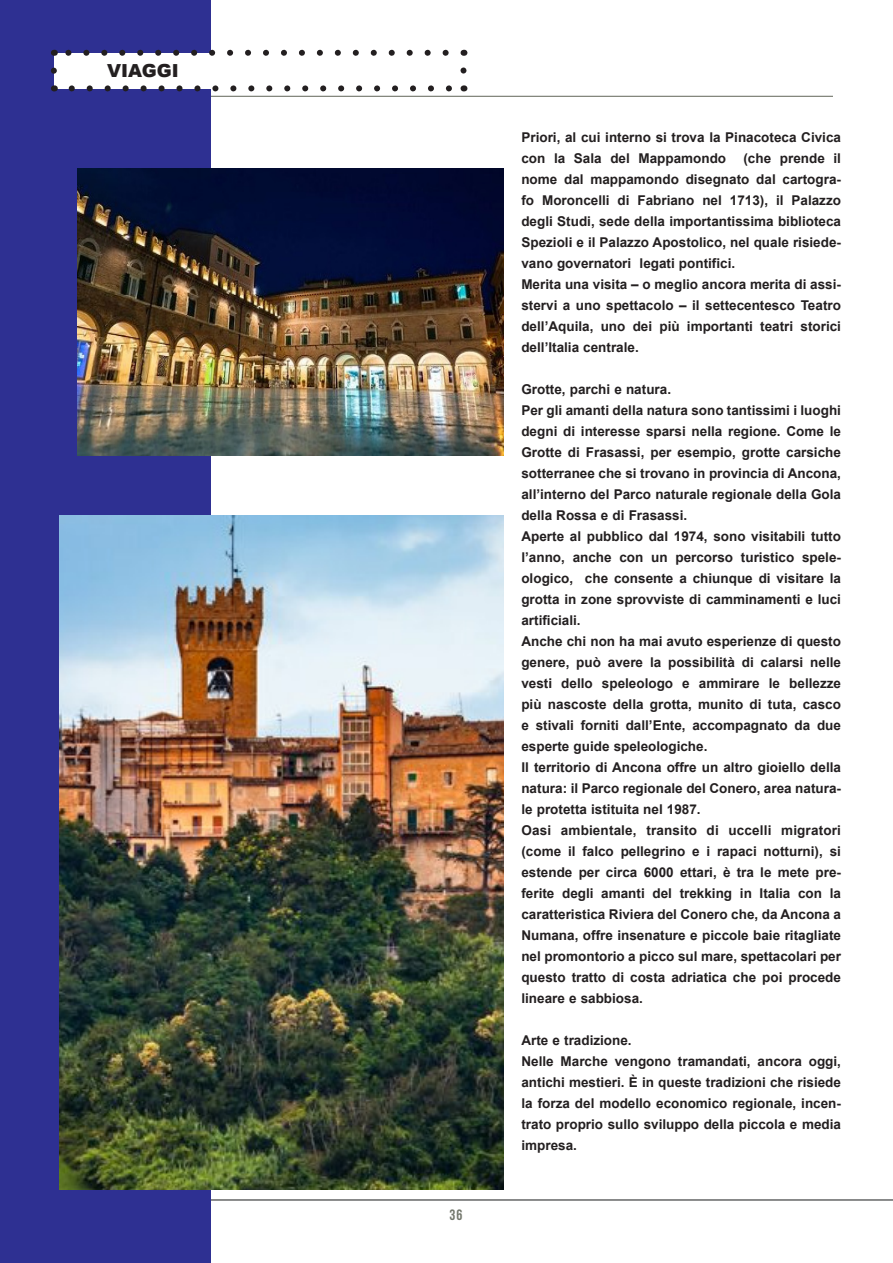
<style>
.page{position:relative;width:893px;height:1263px;background:#fff}
.page>*{position:absolute;margin:0;border:0;box-sizing:border-box;transform-origin:0 0}
.Section_heading_head{font:900 18px "Arial";color:#231f20}
.TOC_headings{font:15px "Bebas Neue";color:#73776c}
.Body_paragraph{font:700 13.5px/21px "Arial";color:#231f20;text-align:justify}
</style>
<div class="page">
<hr style="left:60px;top:96px;width:773px;height:1px;background:#73776c">
<svg style="left:211px;top:1199px;width:682px;height:2px"></svg>
<div style="left:0;top:0;width:211px;height:1263px;background:#2e3092"></div>
<div style="left:54px;top:53px;width:409px;height:35px;background:#fff"></div>
<svg style="left:72px;top:85px;width:380px;height:6px"></svg>
<svg style="left:460px;top:67px;width:6px;height:4px"></svg>
<svg style="left:65px;top:50px;width:381px;height:6px"></svg>
<svg style="left:51px;top:71px;width:6px;height:20px"></svg>
<img style="left:77px;top:168px;width:426px;height:287px">
<img style="left:60px;top:515px;width:444px;height:674px">
<p class="Section_heading_head" style="left:107px;top:57px;width:73px">VIAGGI</p>
<p class="TOC_headings" style="left:449px;top:1207px;width:14px">36</p>
<p class="Body_paragraph" style="left:521px;top:127px;width:321px">Priori, al cui interno si trova la Pinacoteca Civica con la Sala del Mappamondo</p>
<p class="Body_paragraph" style="left:521px;top:148px;width:321px;text-indent:222px">(che prende il nome dal mappamondo disegnato dal cartogra&shy;fo Moroncelli di Fabriano nel 1713), il Palazzo degli Studi, sede della importantissima biblioteca Spezioli e il Palazzo Apostolico, nel quale risiede&shy;vano governatori legati pontifici.</p>
<p class="Body_paragraph" style="left:521px;top:274px;width:321px">Merita una visita – o meglio ancora merita di assi&shy;stervi a uno spettacolo – il settecentesco Teatro dell’Aquila, uno dei più importanti teatri storici dell’Italia centrale.</p>
<p class="Body_paragraph" style="left:521px;top:379px;width:151px">Grotte, parchi e natura.</p>
<p class="Body_paragraph" style="left:521px;top:400px;width:321px">Per gli amanti della natura sono tantissimi i luoghi degni di interesse sparsi nella regione. Come le Grotte di Frasassi, per esempio, grotte carsiche sotterranee che si trovano in provincia di Ancona, all’interno del Parco naturale regionale della Gola della Rossa e di Frasassi.</p>
<p class="Body_paragraph" style="left:521px;top:526px;width:321px">Aperte al pubblico dal 1974, sono visitabili tutto l’anno, anche con un percorso turistico spele&shy;ologico, che consente a chiunque di visitare la grotta in zone sprovviste di camminamenti e luci artificiali.</p>
<p class="Body_paragraph" style="left:521px;top:631px;width:321px">Anche chi non ha mai avuto esperienze di questo genere, può avere la possibilità di calarsi nelle vesti dello speleologo e ammirare le bellezze più nascoste della grotta, munito di tuta, casco e stivali forniti dall’Ente, accompagnato da due esperte guide speleologiche.</p>
<p class="Body_paragraph" style="left:521px;top:757px;width:321px">Il territorio di Ancona offre un altro gioiello della natura: il Parco regionale del Conero, area natura&shy;le protetta istituita nel 1987.</p>
<p class="Body_paragraph" style="left:521px;top:820px;width:321px">Oasi ambientale, transito di uccelli migratori (come il falco pellegrino e i rapaci notturni), si estende per circa 6000 ettari, è tra le mete pre&shy;ferite degli amanti del trekking in Italia con la caratteristica Riviera del Conero che, da Ancona a Numana, offre insenature e piccole baie ritagliate nel promontorio a picco sul mare, spettacolari per questo tratto di costa adriatica che poi procede lineare e sabbiosa.</p>
<p class="Body_paragraph" style="left:521px;top:1030px;width:112px">Arte e tradizione.</p>
<p class="Body_paragraph" style="left:521px;top:1051px;width:321px">Nelle Marche vengono tramandati, ancora oggi, antichi mestieri. È in queste tradizioni che risiede la forza del modello economico regionale, incen&shy;trato proprio sullo sviluppo della piccola e media impresa.</p>
</div>
